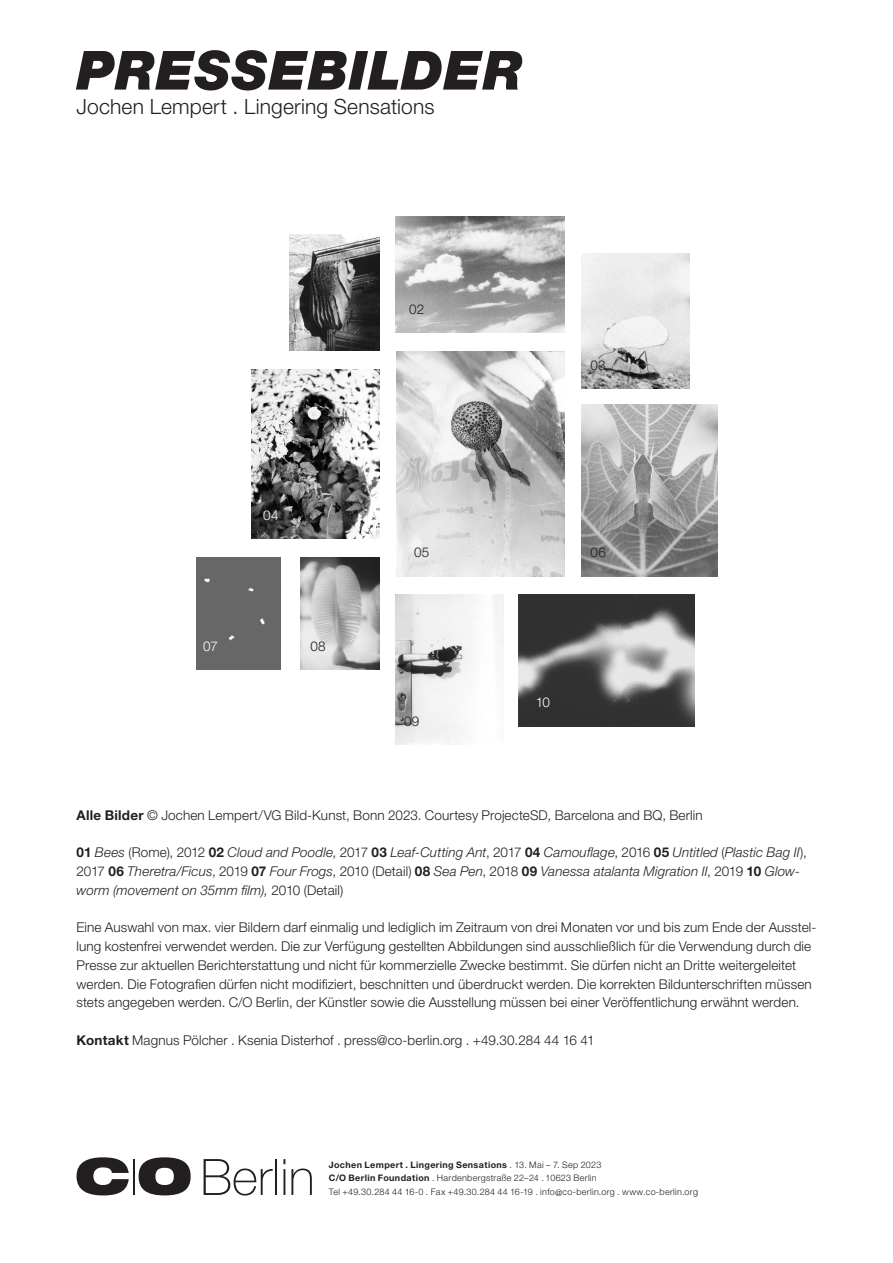
<style>
.page{position:relative;width:893px;height:1263px;background:#fff}
.page>*{position:absolute;margin:0;border:0;box-sizing:border-box;transform-origin:0 0}
.Cover_Headline{font:italic 900 54px "Helvetica Neue LT Pro";letter-spacing:.015em;color:#231f20}
.Cover_Headline-2{font:300 21px "Helvetica Neue LT Pro";letter-spacing:.01em;color:#231f20}
.Fließtext_9_12_5pt{font:300 13.5px/18.8px "Helvetica Neue LT Pro";letter-spacing:.01em;color:#231f20}
.Fließtext_9_12_5pt-2{font:italic 300 13.5px/18.8px "Helvetica Neue LT Pro";letter-spacing:.01em;color:#231f20}
.Fließtext_9_12_5pt-3{font:300 13.5px "Helvetica Neue LT Pro";letter-spacing:-.015em;color:#fff}
.t1{font:300 9px/13.5px "Helvetica Neue LT Pro";letter-spacing:.035em;color:#231f20}
.s1{font-weight:700}
.s2{font-weight:700;font-style:normal}
.s3{font-style:normal}
</style>
<div class="page">
<svg style="left:77px;top:1157px;width:52px;height:38px"></svg>
<svg style="left:139px;top:1157px;width:52px;height:38px"></svg>
<svg style="left:204px;top:1159px;width:69px;height:36px"></svg>
<hr style="left:275px;top:1159px;width:2px;height:36px;background:#231f20">
<hr style="left:133px;top:1159px;width:2px;height:36px;background:#231f20">
<hr style="left:283px;top:1169px;width:2px;height:26px;background:#231f20">
<svg style="left:291px;top:1168px;width:21px;height:27px"></svg>
<img style="left:289px;top:234px;width:90px;height:116px">
<img style="left:581px;top:404px;width:137px;height:172px">
<img style="left:252px;top:370px;width:127px;height:169px">
<img style="left:396px;top:217px;width:168px;height:115px">
<img style="left:396px;top:351px;width:168px;height:225px">
<img style="left:395px;top:595px;width:108px;height:149px">
<div style="left:196px;top:557px;width:85px;height:113px;background:#676767"></div>
<img style="left:581px;top:253px;width:108px;height:136px">
<img style="left:300px;top:557px;width:79px;height:112px">
<img style="left:519px;top:595px;width:175px;height:131px">
<p class="Cover_Headline" style="left:77px;top:38px;width:448px">PRESSEBILDER</p>
<p class="Cover_Headline-2" style="left:77px;top:93px;width:359px">Jochen Lempert . Lingering Sensations</p>
<p class="Fließtext_9_12_5pt-3" style="left:292px;top:319px;width:16px">01</p>
<p class="Fließtext_9_12_5pt-3" style="left:263px;top:507px;width:17px">04</p>
<p class="Fließtext_9_12_5pt-3" style="left:203px;top:638px;width:16px">07</p>
<p class="Fließtext_9_12_5pt" style="left:310px;top:637px;width:17px">08</p>
<p class="Fließtext_9_12_5pt" style="left:409px;top:299px;width:17px">02</p>
<p class="Fließtext_9_12_5pt" style="left:414px;top:543px;width:17px">05</p>
<p class="Fließtext_9_12_5pt" style="left:404px;top:712px;width:17px">09</p>
<p class="Fließtext_9_12_5pt" style="left:590px;top:355px;width:17px">03</p>
<p class="Fließtext_9_12_5pt" style="left:590px;top:543px;width:17px">06</p>
<p class="Fließtext_9_12_5pt-3" style="left:536px;top:694px;width:16px">10</p>
<p class="Fließtext_9_12_5pt" style="left:77px;top:805px;width:628px"><span class="s1">Alle Bilder</span> © Jochen Lempert/VG Bild-Kunst, Bonn 2023. Courtesy ProjecteSD, Barcelona and BQ, Berlin</p>
<p class="Fließtext_9_12_5pt-2" style="left:77px;top:843px;width:732px"><span class="s2">01</span> Bees <span class="s3">(Rome), 2012</span> <span class="s2">02</span> Cloud and Poodle<span class="s3">, 2017</span> <span class="s2">03</span> Leaf-Cutting Ant<span class="s3">, 2017</span> <span class="s2">04</span> Camouflage<span class="s3">, 2016</span> <span class="s2">05</span> Untitled <span class="s3">(</span>Plastic Bag II<span class="s3">),<br>2017</span> <span class="s2">06</span> Theretra/Ficus<span class="s3">, 2019</span> <span class="s2">07</span> Four Frogs<span class="s3">, 2010 (Detail)</span> <span class="s2">08</span> Sea Pen<span class="s3">, 2018</span> <span class="s2">09</span> Vanessa atalanta Migration II<span class="s3">, 2019</span> <span class="s2">10</span> Glow&shy;worm (movement on 35mm film), <span class="s3">2010 (Detail)</span></p>
<p class="Fließtext_9_12_5pt" style="left:77px;top:918px;width:741px">Eine Auswahl von max. vier Bildern darf einmalig und lediglich im Zeitraum von drei Monaten vor und bis zum Ende der Ausstel&shy;lung kostenfrei verwendet werden. Die zur Verfügung gestellten Abbildungen sind ausschließlich für die Verwendung durch die</p>
<p class="Fließtext_9_12_5pt" style="left:77px;top:955px;width:721px">Presse zur aktuellen Berichterstattung und nicht für kommerzielle Zwecke bestimmt. Sie dürfen nicht an Dritte weitergeleitet</p>
<p class="Fließtext_9_12_5pt" style="left:77px;top:974px;width:737px">werden. Die Fotografien dürfen nicht modifiziert, beschnitten und überdruckt werden. Die korrekten Bildunterschriften müssen</p>
<p class="Fließtext_9_12_5pt" style="left:77px;top:993px;width:724px">stets angegeben werden. C/O Berlin, der Künstler sowie die Ausstellung müssen bei einer Veröffentlichung erwähnt werden.</p>
<p class="Fließtext_9_12_5pt" style="left:77px;top:1030px;width:519px"><span class="s1">Kontakt</span> Magnus Pölcher . Ksenia Disterhof . press@co-berlin.org . +49.30.284 44 16 41</p>
<p class="t1" style="left:329px;top:1158px;width:371px"><span class="s1">Jochen Lempert . Lingering Sensations</span> . 13. Mai – 7. Sep 2023<br><span class="s1">C/O Berlin Foundation</span> . Hardenbergstraße 22–24 . 10623 Berlin<br>Tel +49.30.284 44 16-0 . Fax +49.30.284 44 16-19 . info@co-berlin.org . www.co-berlin.org</p>
</div>
